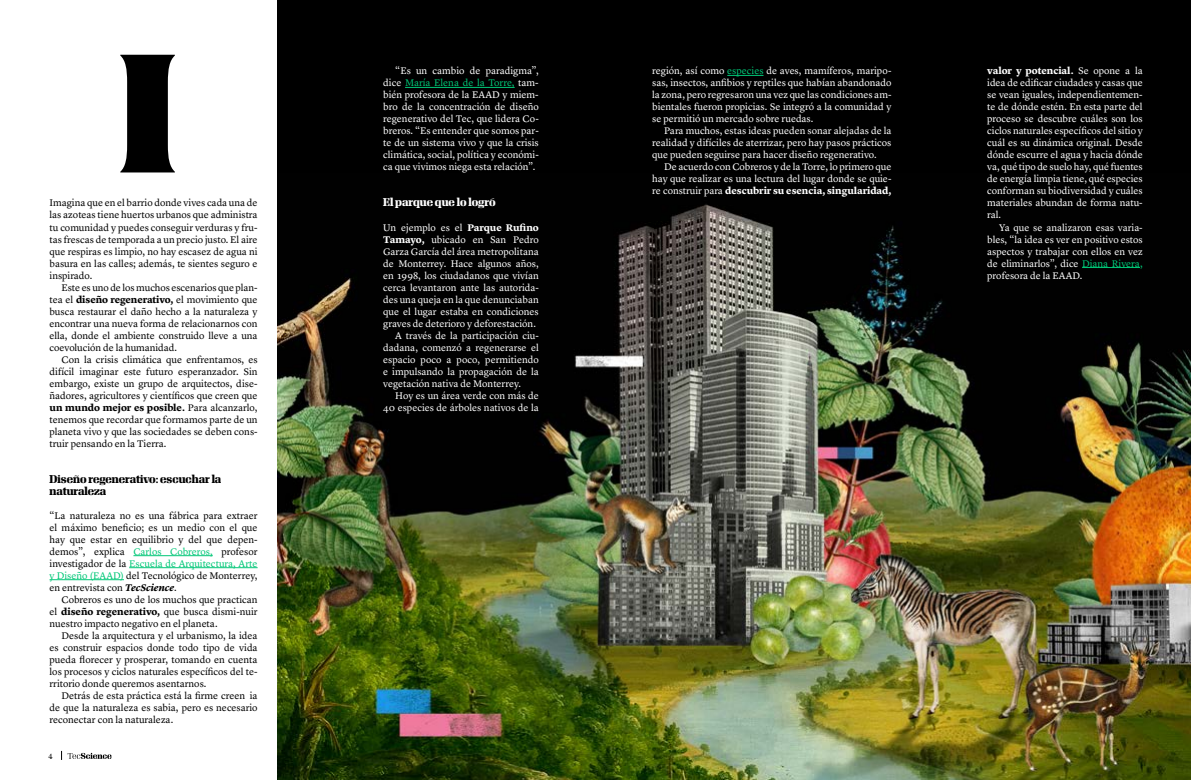
<style>
.page{position:relative;width:1191px;height:780px;background:#fff}
.page>*{position:absolute;margin:0;border:0;box-sizing:border-box;transform-origin:0 0}
.t1{font:900 155.4px "PP Fragment Glare";color:#000}
.t2{font:700 11px/12px "Algebra Display";color:#000}
.t3{font:700 11px "Algebra Display";color:#fff}
.t4{font:10px/12px "Lyon Text";color:#fff;text-align:justify}
.t5{font:10px/12px "Lyon Text";color:#000;text-align:justify}
.t6{font:8px "Lyon Text";color:#000}
.s1{color:#00c777}
.s2{font-weight:700}
.s3{font-weight:700;font-style:italic}
.s4{color:#fff}
</style>
<div class="page">
<svg style="left:68px;top:752px;width:44px;height:6px"></svg>
<div style="left:278px;top:0;width:913px;height:780px;background:#000"></div>
<img style="left:278px;top:204px;width:913px;height:576px">
<hr style="left:133px;top:555px;width:80px;height:1px;background:#00c777">
<hr style="left:129px;top:567px;width:129px;height:1px;background:#00c777">
<hr style="left:50px;top:579px;width:74px;height:1px;background:#00c777">
<hr style="left:405px;top:87px;width:109px;height:1px;background:#00c777">
<hr style="left:727px;top:75px;width:36px;height:1px;background:#00c777">
<hr style="left:1082px;top:267px;width:58px;height:1px;background:#00c777">
<h1 class="t1" style="left:114px;top:13px;width:69px">I</h1>
<p class="t4" style="left:383px;top:64px;width:157px;text-indent:12px">“Es un cambio de paradigma”, dice <span class="s1">María Elena de la Torre,</span> tam&shy;bién profesora de la EAAD y miem&shy;bro de la concentración de diseño regenerativo del Tec, que lidera Co&shy;breros. “Es entender que somos par&shy;te de un sistema vivo y que la crisis climática, social, política y económi&shy;ca que vivimos niega esta relación”.</p>
<p class="t3" style="left:383px;top:196px;width:114px">El parque que lo logró</p>
<p class="t4" style="left:383px;top:220px;width:157px">Un ejemplo es el <span class="s2">Parque Rufino</span></p>
<p class="t4" style="left:383px;top:232px;width:157px"><span class="s2">Tamayo,</span> ubicado en San Pedro</p>
<p class="t4" style="left:383px;top:244px;width:157px">Garza García del área metropolitana</p>
<p class="t4" style="left:383px;top:256px;width:157px">de Monterrey. Hace algunos años,</p>
<p class="t4" style="left:383px;top:268px;width:157px">en 1998, los ciudadanos que vivían</p>
<p class="t4" style="left:383px;top:280px;width:157px">cerca levantaron ante las autorida-</p>
<p class="t4" style="left:383px;top:292px;width:157px">des una queja en la que denunciaban</p>
<p class="t4" style="left:383px;top:304px;width:157px">que el lugar estaba en condiciones</p>
<p class="t4" style="left:383px;top:316px;width:154px">graves de deterioro y deforestación.</p>
<p class="t4" style="left:395px;top:328px;width:145px">A través de la participación ciu-</p>
<p class="t4" style="left:383px;top:340px;width:157px">dadana, comenzó a regenerarse el</p>
<p class="t4" style="left:383px;top:352px;width:157px">espacio poco a poco, permitiendo</p>
<p class="t4" style="left:383px;top:364px;width:157px">e impulsando la propagación de la</p>
<p class="t4" style="left:383px;top:376px;width:139px">vegetación nativa de Monterrey.</p>
<p class="t4" style="left:395px;top:388px;width:145px">Hoy es un área verde con más de</p>
<p class="t4" style="left:383px;top:400px;width:157px">40 especies de árboles nativos de la</p>
<p class="t5" style="left:50px;top:196px;width:209px">Imagina que en el barrio donde vives cada una de las azoteas tiene huertos urbanos que administra tu comunidad y puedes conseguir verduras y fru&shy;tas frescas de temporada a un precio justo. El aire que respiras es limpio, no hay escasez de agua ni basura en las calles; además, te sientes seguro e inspirado.</p>
<p class="t5" style="left:50px;top:280px;width:209px;text-indent:12px">Este es uno de los muchos escenarios que plan&shy;tea el <span class="s2">diseño regenerativo,</span> el movimiento que busca restaurar el daño hecho a la naturaleza y encontrar una nueva forma de relacionarnos con ella, donde el ambiente construido lleve a una coevolución de la humanidad.</p>
<p class="t5" style="left:50px;top:352px;width:210px;text-indent:12px">Con la crisis climática que enfrentamos, es difícil imaginar este futuro esperanzador. Sin embargo, existe un grupo de arquitectos, dise&shy;ñadores, agricultores y científicos que creen que <span class="s2">un mundo mejor es posible.</span> Para alcanzarlo, tenemos que recordar que formamos parte de un planeta vivo y que las sociedades se deben cons&shy;truir pensando en la Tierra.</p>
<p class="t2" style="left:50px;top:472px;width:173px">Diseño regenerativo: escuchar la naturaleza</p>
<p class="t5" style="left:50px;top:508px;width:209px">“La naturaleza no es una fábrica para extraer el máximo beneficio; es un medio con el que hay que estar en equilibrio y del que depen&shy;demos”, explica <span class="s1">Carlos Cobreros,</span> profesor investigador de la <span class="s1">Escuela de Arquitectura, Arte y Diseño (EAAD)</span> del Tecnológico de Monterrey, en entrevista con <span class="s3">TecScience</span>.</p>
<p class="t5" style="left:50px;top:592px;width:209px;text-indent:12px">Cobreros es uno de los muchos que practican el <span class="s2">diseño regenerativo,</span> que busca dismi-nuir nuestro impacto negativo en el planeta.</p>
<p class="t5" style="left:50px;top:628px;width:209px;text-indent:12px">Desde la arquitectura y el urbanismo, la idea es construir espacios donde todo tipo de vida pueda florecer y prosperar, tomando en cuenta los procesos y ciclos naturales específicos del te&shy;rritorio donde queremos asentarnos.</p>
<p class="t5" style="left:50px;top:688px;width:209px;text-indent:12px">Detrás de esta práctica está la firme creen<span class="s4">c</span>ia de que la naturaleza es sabia, pero es necesario reconectar con la naturaleza.</p>
<p class="t6" style="left:48px;top:750px;width:6px">4</p>
<p class="t4" style="left:652px;top:64px;width:241px">región, así como <span class="s1">especies</span> de aves, mamíferos, maripo&shy;sas, insectos, anfibios y reptiles que habían abandonado la zona, pero regresaron una vez que las condiciones am&shy;bientales fueron propicias. Se integró a la comunidad y se permitió un mercado sobre ruedas.</p>
<p class="t4" style="left:652px;top:124px;width:241px;text-indent:12px">Para muchos, estas ideas pueden sonar alejadas de la realidad y difíciles de aterrizar, pero hay pasos prácticos que pueden seguirse para hacer diseño regenerativo.</p>
<p class="t4" style="left:652px;top:160px;width:241px;text-indent:12px">De acuerdo con Cobreros y de la Torre, lo primero que hay que realizar es una lectura del lugar donde se quie&shy;re construir para <span class="s2">descubrir su esencia, singularidad,</span></p>
<p class="t4" style="left:987px;top:64px;width:157px"><span class="s2">valor y potencial.</span> Se opone a la idea de edificar ciudades y casas que se vean iguales, independientemen&shy;te de dónde estén. En esta parte del proceso se descubre cuáles son los ciclos naturales específicos del sitio y cuál es su dinámica original. Desde dónde escurre el agua y hacia dónde va, qué tipo de suelo hay, qué fuentes de energía limpia tiene, qué especies conforman su biodiversidad y cuáles materiales abundan de forma natu&shy;ral.</p>
<p class="t4" style="left:987px;top:220px;width:157px;text-indent:12px">Ya que se analizaron esas varia&shy;bles, “la idea es ver en positivo estos aspectos y trabajar con ellos en vez de eliminarlos”, dice <span class="s1">Diana Rivera, </span>profesora de la EAAD.</p>
</div>
